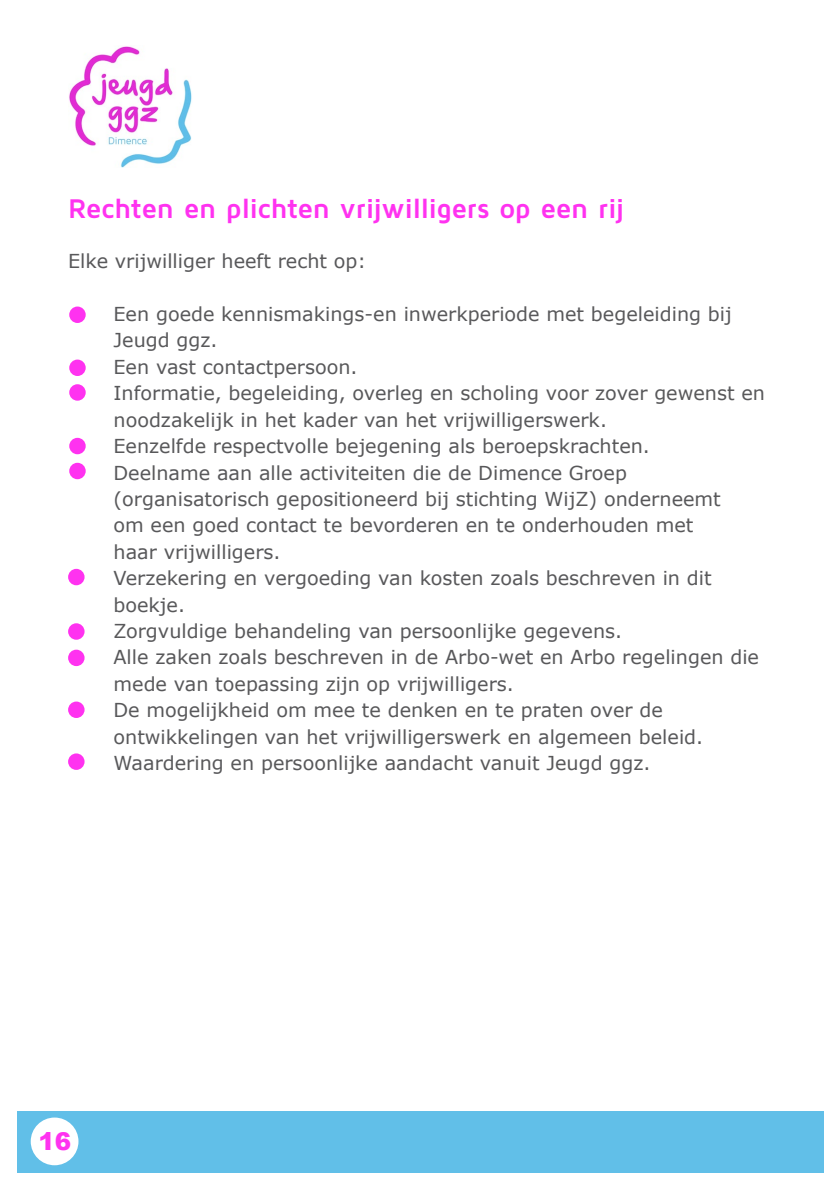
<style>
.page{position:relative;width:840px;height:1191px;background:#fff}
.page>*{position:absolute;margin:0;border:0;box-sizing:border-box;transform-origin:0 0}
.t1{font:700 28px "Maven Pro";letter-spacing:-.01em;color:#ff32f0}
.t2{font:900 24.4px "Arial";color:#ff32f0}
.t3{font:19.2px/26.4px "Verdana";color:#58585a}
</style>
<div class="page">
<div style="left:17px;top:1110px;width:805px;height:62px;background:#61bfe8"></div>
<div style="left:31px;top:1117px;width:47px;height:48px;background:#fff;border-radius:50%"></div>
<div style="left:69px;top:306px;width:17px;height:17px;background:#ff32f0;border-radius:50%"></div>
<div style="left:69px;top:359px;width:17px;height:17px;background:#ff32f0;border-radius:50%"></div>
<div style="left:69px;top:384px;width:17px;height:17px;background:#ff32f0;border-radius:50%"></div>
<div style="left:69px;top:438px;width:17px;height:16px;background:#ff32f0;border-radius:50%"></div>
<div style="left:69px;top:463px;width:17px;height:16px;background:#ff32f0;border-radius:50%"></div>
<div style="left:68px;top:569px;width:16px;height:16px;background:#ff32f0;border-radius:50%"></div>
<div style="left:68px;top:623px;width:16px;height:16px;background:#ff32f0;border-radius:50%"></div>
<div style="left:68px;top:649px;width:16px;height:17px;background:#ff32f0;border-radius:50%"></div>
<div style="left:68px;top:701px;width:16px;height:17px;background:#ff32f0;border-radius:50%"></div>
<div style="left:68px;top:753px;width:16px;height:17px;background:#ff32f0;border-radius:50%"></div>
<img style="left:69px;top:46px;width:123px;height:121px">
<h1 class="t1" style="left:68px;top:190px;width:557px">Rechten en plichten vrijwilligers op een rij</h1>
<p class="t3" style="left:68px;top:247px;width:299px">Elke vrijwilliger heeft recht op:</p>
<p class="t3" style="left:113px;top:300px;width:652px">Een goede kennismakings-en inwerkperiode met begeleiding bij Jeugd ggz.<br>Een vast contactpersoon.<br>Informatie, begeleiding, overleg en scholing voor zover gewenst en noodzakelijk in het kader van het vrijwilligerswerk.<br>Eenzelfde respectvolle bejegening als beroepskrachten.<br>Deelname aan alle activiteiten die de Dimence Groep (organisatorisch gepositioneerd bij stichting WijZ) onderneemt<br>om een goed contact te bevorderen en te onderhouden met<br>haar vrijwilligers.<br>Verzekering en vergoeding van kosten zoals beschreven in dit boekje.<br>Zorgvuldige behandeling van persoonlijke gegevens.<br>Alle zaken zoals beschreven in de Arbo-wet en Arbo regelingen die mede van toepassing zijn op vrijwilligers.<br>De mogelijkheid om mee te denken en te praten over de ontwikkelingen van het vrijwilligerswerk en algemeen beleid.<br>Waardering en persoonlijke aandacht vanuit Jeugd ggz.</p>
<p class="t2" style="left:38px;top:1124px;width:34px">16</p>
</div>
